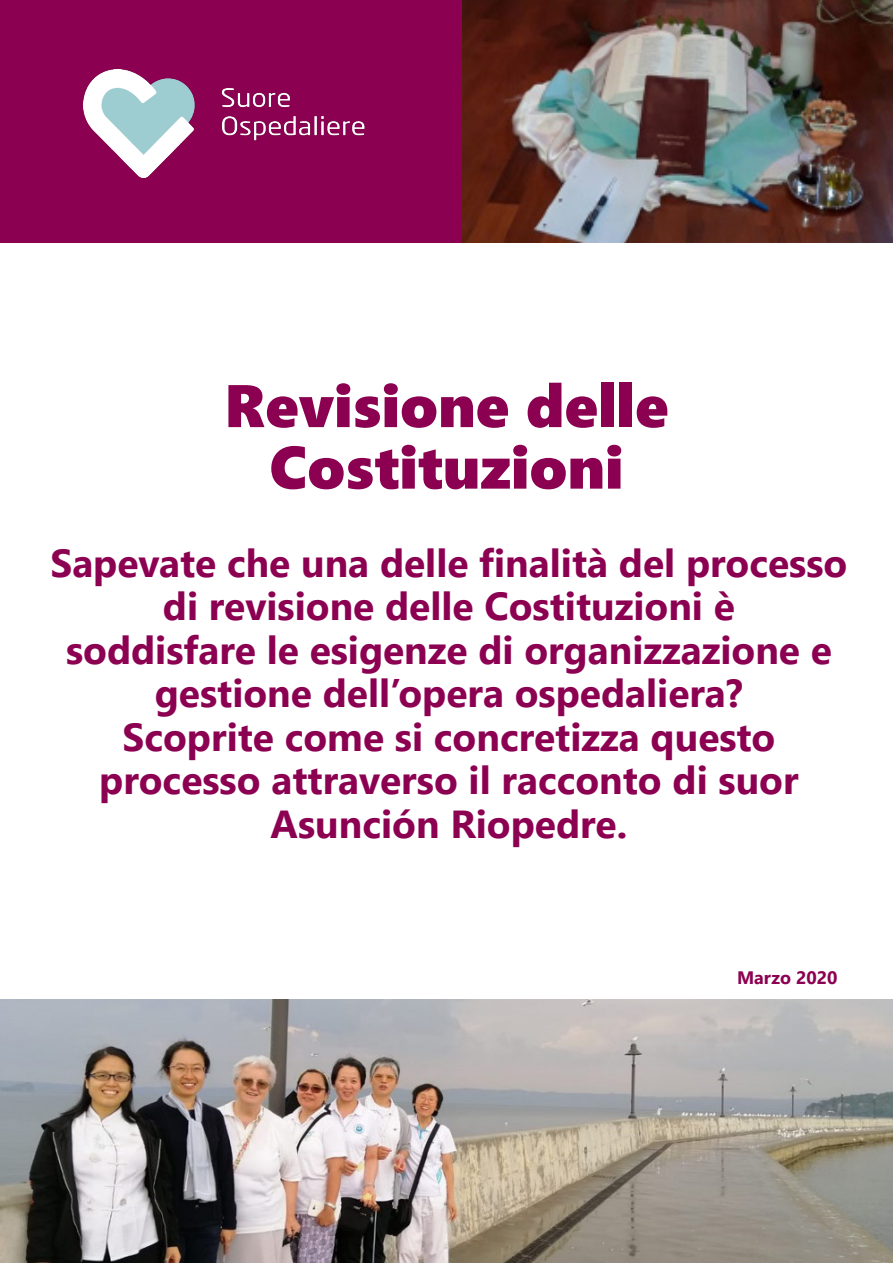
<style>
.page{position:relative;width:893px;height:1263px;background:#fff}
.page>*{position:absolute;margin:0;border:0;box-sizing:border-box;transform-origin:0 0}
.t1{font:60px "Segoe UI Black";color:#8c0052}
.t2{font:700 39px/43.5px "Segoe UI";color:#8c0052;text-align:center}
.t3{font:700 18px "Segoe UI";color:#8c0052}
</style>
<div class="page">
<div style="left:0;top:0;width:462px;height:242px;background:#8c0052"></div>
<img style="left:0;top:999px;width:893px;height:264px">
<img style="left:462px;top:0;width:431px;height:242px">
<img style="left:83px;top:69px;width:282px;height:109px">
<p class="t1" style="left:224px;top:362px;width:446px">Revisione delle</p>
<p class="t1" style="left:269px;top:424px;width:355px">Costituzioni</p>
<p class="t2" style="left:50px;top:538px;width:798px">Sapevate che una delle finalità del processo di revisione delle Costituzioni è</p>
<p class="t2" style="left:66px;top:625px;width:767px">soddisfare le esigenze di organizzazione e gestione dell’opera ospedaliera?</p>
<p class="t2" style="left:122px;top:712px;width:654px">Scoprite come si concretizza questo</p>
<p class="t2" style="left:99px;top:756px;width:701px">processo attraverso il racconto di suor<br>Asunción Riopedre.</p>
<p class="t3" style="left:737px;top:961px;width:102px">Marzo 2020</p>
</div>
